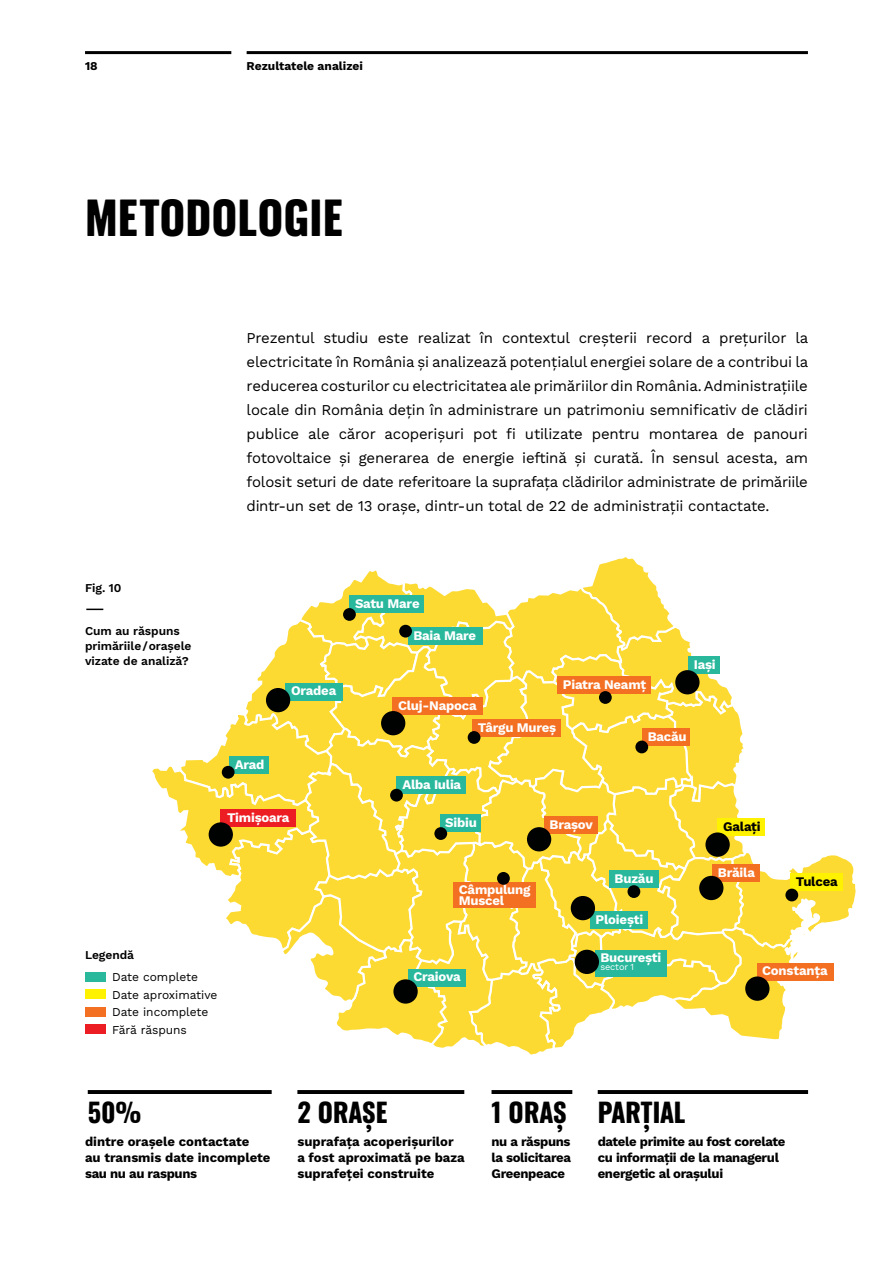
<style>
.page{position:relative;width:893px;height:1263px;background:#fff}
.page>*{position:absolute;margin:0;border:0;box-sizing:border-box;transform-origin:0 0}
.t1{font:45px "Zodiac Sans";color:#000}
.t2{font:26.4px "Zodiac Sans";color:#000}
.t3{font:15px/24px "Work Sans";letter-spacing:-.01em;color:#000;text-align:justify}
.t4{font:700 13.2px/10.5px "Work Sans";letter-spacing:-.015em;color:#fff}
.t5{font:700 13.2px "Work Sans";letter-spacing:-.015em;color:#000}
.t6{font:700 13.05px/15.8px "Work Sans";color:#000}
.t7{font:700 13.05px/15.8px "Work Sans";letter-spacing:-.02em;color:#000}
.t8{font:600 12px/15px "Work Sans";letter-spacing:-.005em;color:#000}
.t9{font:12px "Work Sans";letter-spacing:-.005em;color:#000}
.t10{font:700 12px "Work Sans";color:#000}
.t11{font:9.15px "Work Sans";letter-spacing:-.015em;color:#fff}
</style>
<div class="page">
<hr style="left:247px;top:51px;width:561px;height:3px;background:#000">
<hr style="left:85px;top:51px;width:146px;height:3px;background:#000">
<svg style="left:152px;top:557px;width:704px;height:537px"></svg>
<div style="left:440px;top:814px;width:40px;height:17px;background:#29b89c"></div>
<div style="left:544px;top:817px;width:54px;height:17px;background:#f36f21"></div>
<div style="left:642px;top:728px;width:48px;height:17px;background:#f36f21"></div>
<div style="left:557px;top:676px;width:94px;height:18px;background:#f36f21"></div>
<div style="left:712px;top:865px;width:48px;height:17px;background:#f36f21"></div>
<div style="left:757px;top:963px;width:76px;height:17px;background:#f36f21"></div>
<div style="left:718px;top:819px;width:47px;height:17px;background:#fff200"></div>
<div style="left:790px;top:873px;width:52px;height:18px;background:#fff200"></div>
<div style="left:350px;top:595px;width:74px;height:18px;background:#29b89c"></div>
<div style="left:408px;top:628px;width:74px;height:17px;background:#29b89c"></div>
<div style="left:688px;top:657px;width:31px;height:17px;background:#29b89c"></div>
<div style="left:397px;top:777px;width:69px;height:17px;background:#29b89c"></div>
<div style="left:453px;top:882px;width:83px;height:26px;background:#f36f21"></div>
<div style="left:220px;top:810px;width:76px;height:17px;background:#ed1d24"></div>
<div style="left:286px;top:683px;width:57px;height:17px;background:#29b89c"></div>
<div style="left:408px;top:969px;width:57px;height:17px;background:#29b89c"></div>
<div style="left:590px;top:911px;width:58px;height:18px;background:#29b89c"></div>
<div style="left:609px;top:870px;width:49px;height:18px;background:#29b89c"></div>
<div style="left:595px;top:950px;width:71px;height:26px;background:#29b89c"></div>
<div style="left:229px;top:757px;width:40px;height:17px;background:#29b89c"></div>
<div style="left:392px;top:698px;width:91px;height:17px;background:#f36f21"></div>
<div style="left:472px;top:720px;width:89px;height:17px;background:#f36f21"></div>
<div style="left:575px;top:950px;width:24px;height:24px;background:#000101;border-radius:50%"></div>
<div style="left:381px;top:711px;width:24px;height:24px;background:#000101;border-radius:50%"></div>
<div style="left:675px;top:670px;width:24px;height:24px;background:#000101;border-radius:50%"></div>
<div style="left:745px;top:976px;width:24px;height:25px;background:#000101;border-radius:50%"></div>
<div style="left:571px;top:896px;width:24px;height:24px;background:#000101;border-radius:50%"></div>
<div style="left:705px;top:832px;width:25px;height:25px;background:#000101;border-radius:50%"></div>
<div style="left:699px;top:876px;width:24px;height:24px;background:#000101;border-radius:50%"></div>
<div style="left:393px;top:979px;width:25px;height:25px;background:#000101;border-radius:50%"></div>
<div style="left:527px;top:827px;width:24px;height:24px;background:#000101;border-radius:50%"></div>
<div style="left:209px;top:822px;width:24px;height:25px;background:#000101;border-radius:50%"></div>
<div style="left:266px;top:688px;width:24px;height:24px;background:#000101;border-radius:50%"></div>
<div style="left:785px;top:889px;width:13px;height:12px;background:#000101;border-radius:50%"></div>
<div style="left:390px;top:789px;width:13px;height:12px;background:#000101;border-radius:50%"></div>
<div style="left:627px;top:885px;width:13px;height:13px;background:#000101;border-radius:50%"></div>
<div style="left:599px;top:691px;width:13px;height:13px;background:#000101;border-radius:50%"></div>
<div style="left:222px;top:766px;width:13px;height:13px;background:#000101;border-radius:50%"></div>
<div style="left:635px;top:740px;width:13px;height:13px;background:#000101;border-radius:50%"></div>
<div style="left:399px;top:625px;width:13px;height:12px;background:#000101;border-radius:50%"></div>
<div style="left:343px;top:608px;width:13px;height:13px;background:#000101;border-radius:50%"></div>
<div style="left:434px;top:827px;width:13px;height:13px;background:#000101;border-radius:50%"></div>
<div style="left:497px;top:872px;width:13px;height:13px;background:#000101;border-radius:50%"></div>
<div style="left:468px;top:731px;width:12px;height:13px;background:#000101;border-radius:50%"></div>
<hr style="left:88px;top:1090px;width:184px;height:4px;background:#000">
<svg style="left:598px;top:1090px;width:210px;height:4px"></svg>
<hr style="left:297px;top:1090px;width:167px;height:4px;background:#000">
<hr style="left:491px;top:1090px;width:81px;height:4px;background:#000">
<svg style="left:86px;top:609px;width:17px;height:1px"></svg>
<div style="left:85px;top:972px;width:21px;height:9px;background:#29b89c"></div>
<div style="left:85px;top:1007px;width:21px;height:9px;background:#f36f21"></div>
<div style="left:85px;top:989px;width:21px;height:10px;background:#fff200"></div>
<div style="left:85px;top:1024px;width:21px;height:10px;background:#ed1d24"></div>
<p class="t10" style="left:85px;top:56px;width:14px">18</p>
<p class="t10" style="left:247px;top:56px;width:118px">Rezultatele analizei</p>
<h1 class="t1" style="left:85px;top:194px;width:259px">METODOLOGIE</h1>
<p class="t3" style="left:247px;top:326px;width:563px">Prezentul studiu este realizat în contextul creșterii record a prețurilor la electricitate în România și analizează potențialul energiei solare de a contribui la reducerea costurilor cu electricitatea ale primăriilor din România. Administrațiile locale din România dețin în administrare un patrimoniu semnificativ de clădiri publice ale căror acoperișuri pot fi utilizate pentru montarea de panouri fotovoltaice și generarea de energie ieftină și curată. În sensul acesta, am folosit seturi de date referitoare la suprafața clădirilor administrate de primăriile dintr-un set de 13 orașe, dintr-un total de 22 de administrații contactate.</p>
<p class="t8" style="left:85px;top:580px;width:38px">Fig. 10</p>
<p class="t8" style="left:85px;top:623px;width:108px">Cum au răspuns primăriile/orașele vizate de analiză?</p>
<p class="t4" style="left:235px;top:759px;width:31px">Arad</p>
<p class="t4" style="left:291px;top:685px;width:47px">Oradea</p>
<p class="t4" style="left:227px;top:812px;width:64px">Timișoara</p>
<p class="t8" style="left:85px;top:947px;width:51px">Legendă</p>
<p class="t9" style="left:112px;top:968px;width:87px">Date complete</p>
<p class="t9" style="left:112px;top:1003px;width:98px">Date incomplete</p>
<p class="t9" style="left:112px;top:985px;width:107px">Date aproximative</p>
<p class="t9" style="left:112px;top:1020px;width:76px">Fără răspuns</p>
<p class="t4" style="left:355px;top:598px;width:66px">Satu Mare</p>
<p class="t4" style="left:413px;top:630px;width:64px">Baia Mare</p>
<p class="t4" style="left:398px;top:700px;width:80px">Cluj-Napoca</p>
<p class="t4" style="left:563px;top:678px;width:85px">Piatra Neamț</p>
<p class="t4" style="left:478px;top:722px;width:80px">Târgu Mureș</p>
<p class="t4" style="left:648px;top:730px;width:40px">Bacău</p>
<p class="t4" style="left:694px;top:659px;width:24px">Iași</p>
<p class="t4" style="left:402px;top:779px;width:60px">Alba Iulia</p>
<p class="t4" style="left:445px;top:816px;width:33px">Sibiu</p>
<p class="t4" style="left:550px;top:819px;width:45px">Brașov</p>
<p class="t4" style="left:459px;top:884px;width:73px">Câmpulung<br>Muscel</p>
<p class="t4" style="left:615px;top:872px;width:40px">Buzău</p>
<p class="t4" style="left:413px;top:971px;width:49px">Craiova</p>
<p class="t4" style="left:596px;top:914px;width:49px">Ploiești</p>
<p class="t4" style="left:600px;top:952px;width:62px">București</p>
<p class="t11" style="left:600px;top:960px;width:35px">sector 1</p>
<p class="t5" style="left:723px;top:816px;width:39px">Galați</p>
<p class="t4" style="left:718px;top:867px;width:39px">Brăila</p>
<p class="t5" style="left:796px;top:871px;width:43px">Tulcea</p>
<p class="t4" style="left:762px;top:965px;width:67px">Constanța</p>
<h2 class="t2" style="left:88px;top:1098px;width:56px">50%</h2>
<h2 class="t2" style="left:297px;top:1098px;width:92px">2 ORAȘE</h2>
<h2 class="t2" style="left:491px;top:1098px;width:77px">1 ORAȘ</h2>
<h2 class="t2" style="left:598px;top:1098px;width:89px">PARȚIAL</h2>
<p class="t6" style="left:85px;top:1133px;width:187px">dintre orașele contactate<br>au transmis date incomplete sau nu au raspuns</p>
<p class="t6" style="left:297px;top:1133px;width:169px">suprafața acoperișurilor<br>a fost aproximată pe baza suprafeței construite</p>
<p class="t7" style="left:491px;top:1133px;width:81px;text-align:justify">nu a răspuns la solicitarea Greenpeace</p>
<p class="t7" style="left:598px;top:1133px;width:189px">datele primite au fost corelate cu informații de la managerul energetic al orașului</p>
</div>
